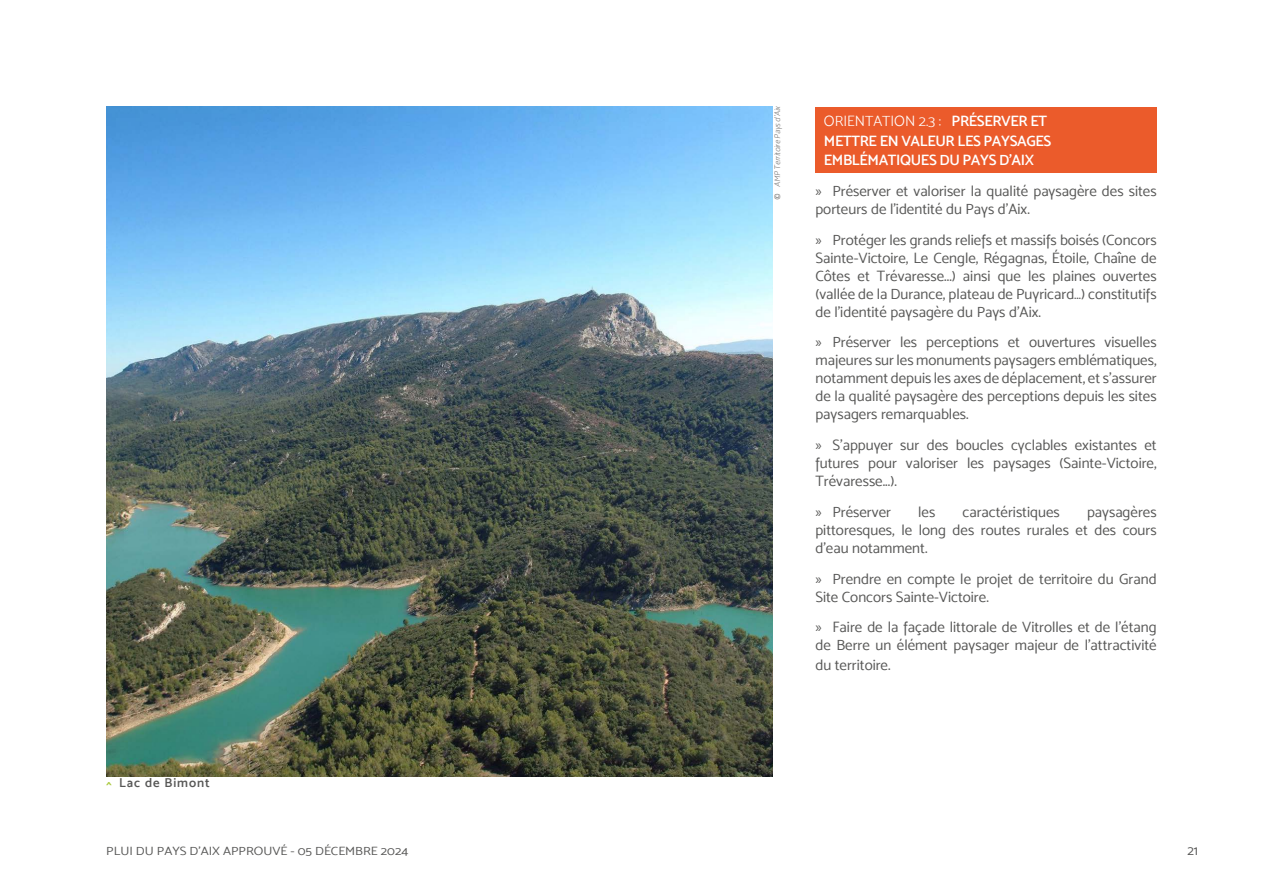
<style>
.page{position:relative;width:1263px;height:893px;background:#fff}
.page>*{position:absolute;margin:0;border:0;box-sizing:border-box;transform-origin:0 0}
.t1{font:15px/18px "Mosk Normal 400";color:#575756;text-align:justify}
.t2{font:15px/19.5px "Mosk Semi Bold 600";letter-spacing:-.025em;color:#fff}
.t3{font:15px "Mosk Light 300";color:#fff}
.t4{font:13.5px "Mosk Normal 400";color:#575756}
.t5{font:12.9px "Mosk Semi Bold 600";letter-spacing:.075em;color:#575756}
.t6{font:12px "Mosk Normal 400";color:#575756;scale:1.1 1}
.t7{font:italic 8.25px "Mosk Extra Light 200";color:#6b6b6a}
.s1{color:#abca41}
.s2{font-family:"Calibri";font-style:normal}
.s3{font-family:"Mosk Semi Bold 600"}
.s4{font-family:"Myriad Pro"}
</style>
<div class="page">
<div style="left:815px;top:107px;width:342px;height:66px;background:#eb5b2b"></div>
<img style="left:106px;top:106px;width:667px;height:670px">
<p class="t5" style="left:106px;top:775px;width:105px"><span class="s1">^</span> Lac de Bimont</p>
<p class="t7" style="left:773px;top:200px;width:96px;rotate:-90deg"><span class="s2">©</span> AMP Territoire Pays d'Aix</p>
<p class="t3" style="left:824px;top:112px;width:225px">ORIENTATION 2.3 : <span class="s3">PRÉSERVER ET</span></p>
<p class="t2" style="left:824px;top:130px;width:229px">METTRE EN VALEUR LES PAYSAGES<br>EMBLÉMATIQUES DU PAYS D’AIX</p>
<p class="t1" style="left:815px;top:182px;width:343px"><span class="s4">»</span> Préserver et valoriser la qualité paysagère des sites porteurs de l’identité du Pays d’Aix.</p>
<p class="t1" style="left:815px;top:230px;width:343px"><span class="s4">»</span> Protéger les grands reliefs et massifs boisés (Concors Sainte-Victoire, Le Cengle, Régagnas, Étoile, Chaîne de Côtes et Trévaresse...) ainsi que les plaines ouvertes (vallée de la Durance, plateau de Puyricard…) constitutifs de l’identité paysagère du Pays d'Aix.</p>
<p class="t1" style="left:815px;top:333px;width:343px"><span class="s4">»</span> Préserver les perceptions et ouvertures visuelles majeures sur les monuments paysagers emblématiques, notamment depuis les axes de déplacement, et s'assurer de la qualité paysagère des perceptions depuis les sites paysagers remarquables.</p>
<p class="t1" style="left:815px;top:436px;width:343px"><span class="s4">»</span> S’appuyer sur des boucles cyclables existantes et futures pour valoriser les paysages (Sainte-Victoire, Trévaresse...).</p>
<p class="t1" style="left:815px;top:503px;width:77px"><span class="s4">»</span> Préserver</p>
<p class="t1" style="left:918px;top:503px;width:19px">les</p>
<p class="t1" style="left:962px;top:503px;width:99px">caractéristiques</p>
<p class="t1" style="left:815px;top:503px;width:343px;text-indent:272px">paysagères pittoresques, le long des routes rurales et des cours d'eau notamment.</p>
<p class="t1" style="left:815px;top:569px;width:343px"><span class="s4">»</span> Prendre en compte le projet de territoire du Grand<br>Site Concors Sainte-Victoire.</p>
<p class="t1" style="left:815px;top:618px;width:343px"><span class="s4">»</span> Faire de la façade littorale de Vitrolles et de l’étang de Berre un élément paysager majeur de l’attractivité</p>
<p class="t1" style="left:815px;top:656px;width:77px">du territoire.</p>
<p class="t6" style="left:106px;top:844px;width:276px">PLUI DU PAYS D'AIX APPROUVÉ - 05 DÉCEMBRE 2024</p>
<p class="t4" style="left:1187px;top:842px;width:12px">21</p>
</div>
